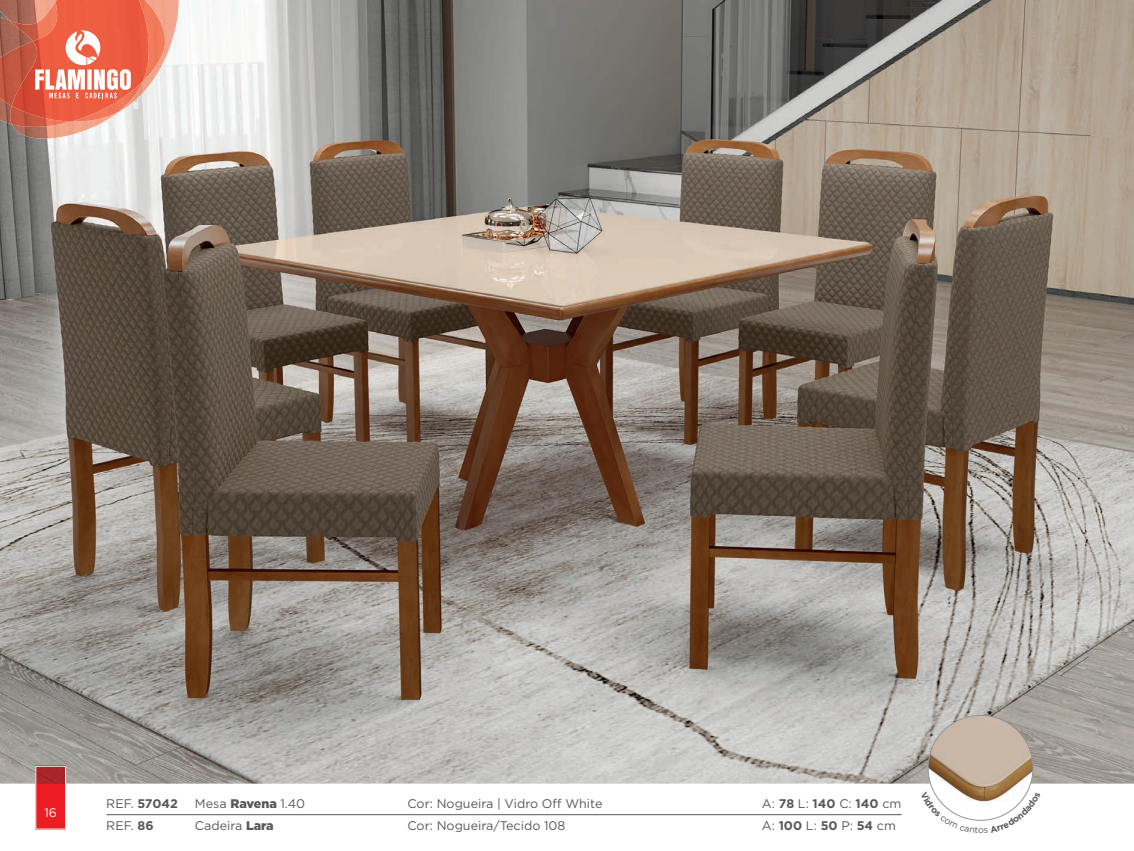
<style>
.page{position:relative;width:1134px;height:851px;background:#fff}
.page>*{position:absolute;margin:0;border:0;box-sizing:border-box;transform-origin:0 0}
.t1{font:12.5px "Gotham";color:#57585a}
.t2{font:700 12.5px "Gotham";letter-spacing:-.01em;color:#57585a}
.t3{font:12.5px "Gotham";color:#fff}
.s1{font-weight:400}
.s2{font-weight:900}
.s3{font-weight:700}
</style>
<div class="page">
<img style="left:0;top:0;width:1134px;height:783px">
<hr style="left:106px;top:814px;width:796px;height:1px;background:#57585a">
<img style="left:928px;top:715px;width:105px;height:105px;border-radius:52px">
<img style="left:152px;top:0;width:27px;height:112px">
<img style="left:0;top:122px;width:119px;height:17px">
<img style="left:0;top:106px;width:9px;height:18px">
<img style="left:0;top:0;width:170px;height:106px">
<img style="left:9px;top:2px;width:62px;height:125px">
<img style="left:12px;top:0;width:140px;height:121px">
<div style="left:36px;top:783px;width:30px;height:46px;background:#ee1d23"></div>
<img style="left:37px;top:767px;width:27px;height:16px">
<div style="left:35px;top:765px;width:31px;height:64px;border:1px solid #fff"></div>
<svg style="left:35px;top:30px;width:96px;height:68px"></svg>
<svg style="left:933px;top:791px;width:95px;height:30px"></svg>
<p class="t3" style="left:44px;top:804px;width:14px">16</p>
<p class="t2" style="left:106px;top:794px;width:73px"><span class="s1">REF.</span> 57042</p>
<p class="t1" style="left:195px;top:795px;width:112px">Mesa <span class="s2">Ravena</span> 1.40</p>
<p class="t1" style="left:407px;top:795px;width:196px">Cor: Nogueira | Vidro Off White</p>
<p class="t1" style="left:762px;top:795px;width:141px">A: <span class="s3">78</span> L: <span class="s3">140</span> C: <span class="s3">140</span> cm</p>
<p class="t1" style="left:106px;top:817px;width:49px">REF. <span class="s3">86</span></p>
<p class="t1" style="left:195px;top:817px;width:80px">Cadeira <span class="s2">Lara</span></p>
<p class="t1" style="left:407px;top:817px;width:159px">Cor: Nogueira/Tecido 108</p>
<p class="t1" style="left:762px;top:817px;width:136px">A: <span class="s3">100</span> L: <span class="s3">50</span> P: <span class="s3">54</span> cm</p>
</div>
